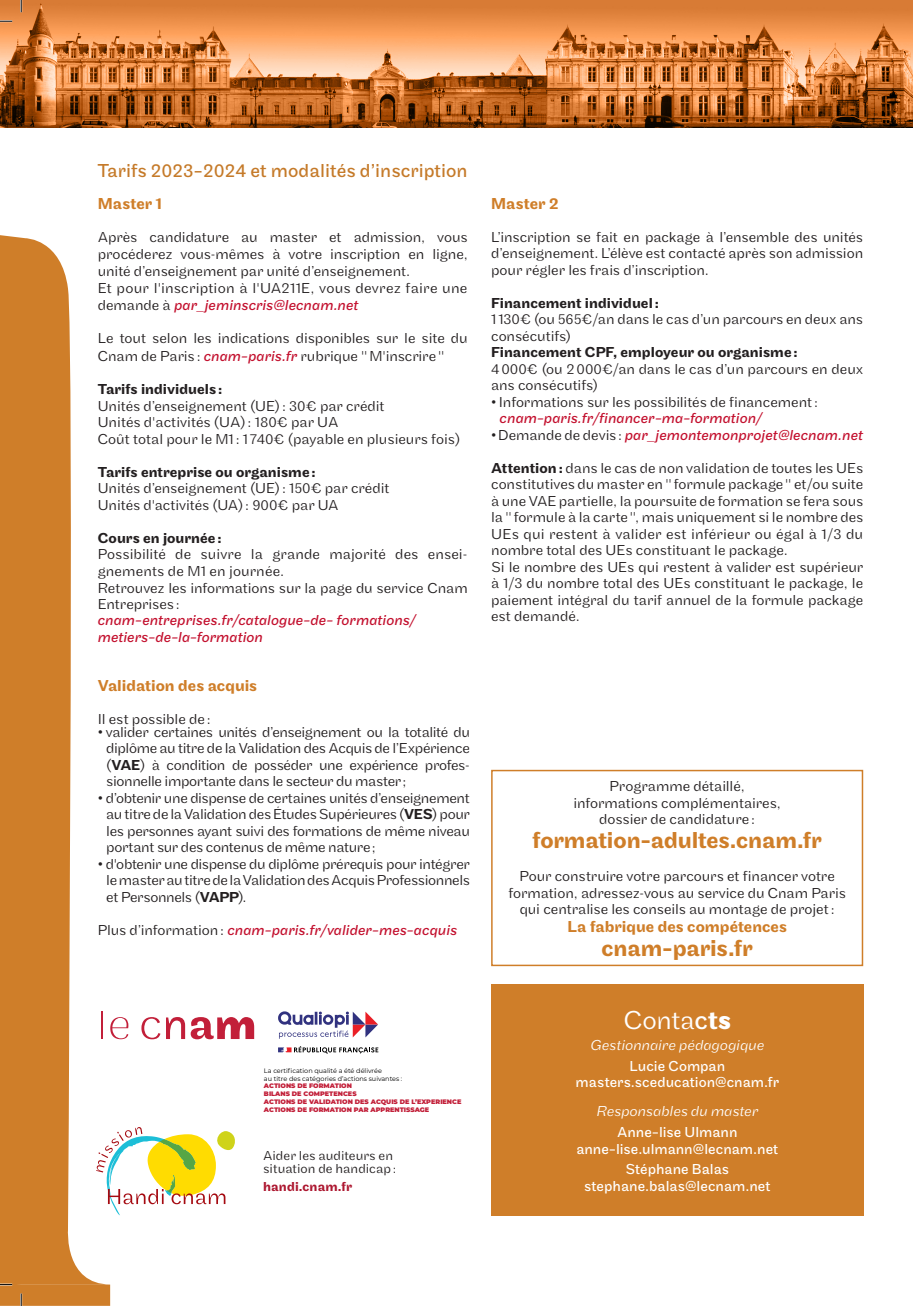
<style>
.page{position:relative;width:913px;height:1306px;background:#fff}
.page>*{position:absolute;margin:0;border:0;box-sizing:border-box;transform-origin:0 0}
.titre{font:300 27px "Maple";letter-spacing:-.01em;color:#fff}
.t1{font:500 24px "Maple";letter-spacing:-.01em;color:#cf7e29}
.t2{font:19.5px "Maple";color:#c57a29}
.Titre1{font:500 16.5px "Maple";color:#cf7e29}
.texte{font:300 15px/16.5px "Maple";letter-spacing:-.005em;color:#231f20}
.texte-2{font:300 15px/16.5px "Maple";letter-spacing:-.025em;color:#231f20}
.texte-3{font:italic 15px "Maple";color:#c3102e}
.texte-4{font:15px "Maple";color:#fff}
.texte-5{font:500 15px "Maple";letter-spacing:.005em;color:#231f20}
.texte-6{font:italic 300 15px "Maple";color:#fff}
.Texte_courant{font:300 13.5px/13.5px "Maple";color:#231f20}
.Texte_courant-2{font:500 13.5px "Maple";letter-spacing:.005em;color:#ad1730}
.t3{font:900 6.45px/7.8px "Montserrat";color:#c21f39}
.s1{font-weight:400;font-style:italic;color:#c3102e}
.s2{font-weight:500}
.s3{font-weight:300;font-style:normal;color:#231f20}
.s4{font-weight:400;color:#000001}
.s5{font-weight:400}
.s6{font-weight:700}
</style>
<div class="page">
<div style="left:491px;top:984px;width:372px;height:231px;background:#cf7e29"></div>
<svg style="left:110px;top:1017px;width:18px;height:22px"></svg>
<svg style="left:141px;top:1017px;width:19px;height:22px"></svg>
<svg style="left:166px;top:1017px;width:19px;height:22px"></svg>
<svg style="left:191px;top:1017px;width:63px;height:22px"></svg>
<svg style="left:278px;top:1011px;width:100px;height:27px"></svg>
<svg style="left:278px;top:1046px;width:100px;height:7px"></svg>
<svg style="left:110px;top:1127px;width:125px;height:88px"></svg>
<div style="left:491px;top:770px;width:372px;height:196px;border:2px solid #cf7e29"></div>
<img style="left:0;top:0;width:913px;height:128px">
<svg style="left:0;top:235px;width:110px;height:1070px;fill:#cf7e29"></svg>
<svg style="left:0;top:20px;width:12px;height:2px"></svg>
<svg style="left:0;top:1283px;width:12px;height:2px"></svg>
<svg style="left:20px;top:0;width:2px;height:12px"></svg>
<svg style="left:20px;top:1293px;width:2px;height:12px"></svg>
<svg style="left:912px;top:0;width:1px;height:12px"></svg>
<p class="t2" style="left:98px;top:160px;width:371px">Tarifs 2023-2024 et modalités d’inscription</p>
<p class="Titre1" style="left:98px;top:194px;width:66px">Master 1</p>
<p class="texte" style="left:98px;top:228px;width:371px;line-height:17px">Après candidature au master et admission, vous procéderez vous-mêmes à votre inscription en ligne, unité d’enseignement par unité d’enseignement.<br>Et pour l'inscription à l'UA211E, vous devrez faire une demande à <span class="s1">par_jeminscris@lecnam.net</span></p>
<p class="texte" style="left:98px;top:329px;width:371px;line-height:18px">Le tout selon les indications disponibles sur le site du<br>Cnam de Paris : <span class="s1">cnam-paris.fr</span> rubrique " M'inscrire "</p>
<p class="texte" style="left:98px;top:381px;width:364px"><span class="s2">Tarifs individuels :<br></span>Unités d’enseignement (UE) : 30€ par crédit<br>Unités d'activités (UA) : 180€ par UA<br>Coût total pour le M1 : 1 740€ (payable en plusieurs fois)</p>
<p class="texte" style="left:98px;top:463px;width:293px"><span class="s2">Tarifs entreprise ou organisme :<br></span>Unités d’enseignement (UE) : 150€ par crédit<br>Unités d'activités (UA) : 900€ par UA</p>
<p class="texte" style="left:98px;top:529px;width:371px"><span class="s2">Cours en journée :<br></span>Possibilité de suivre la grande majorité des ensei&shy;gnements de M1 en journée.<br>Retrouvez les informations sur la page du service Cnam Entreprises :<br><span class="s1">cnam-entreprises.fr/catalogue-de- formations/ metiers-de-la-formation</span></p>
<p class="Titre1" style="left:98px;top:676px;width:161px">Validation des acquis</p>
<p class="texte" style="left:98px;top:711px;width:114px">Il est possible de :</p>
<p class="texte-2" style="left:106px;top:723px;width:365px;text-indent:-9px">• valider certaines unités d’enseignement ou la totalité du diplôme au titre de la Validation des Acquis de l’Expérience (<span class="s2">VAE</span>) à condition de posséder une expérience profes&shy;sionnelle importante dans le secteur du master;</p>
<p class="texte" style="left:106px;top:789px;width:365px;text-align:justify;text-indent:-9px">• d’obtenir une dispense de certaines unités d’enseignement au titre de la Validation des Études Supérieures (<span class="s2">VES</span>) pour les personnes ayant suivi des formations de même niveau portant sur des contenus de même nature;</p>
<p class="texte" style="left:106px;top:855px;width:365px;text-align:justify;text-indent:-9px">• d'obtenir une dispense du diplôme prérequis pour intégrer le master au titre de la Validation des Acquis Professionnels et Personnels (<span class="s2">VAPP</span>).</p>
<p class="texte-3" style="left:98px;top:921px;width:361px"><span class="s3">Plus d’information:</span> cnam-paris.fr/valider-mes-acquis</p>
<p class="t3" style="left:264px;top:1066px;width:199px"><span class="s4">La certification qualité a été délivrée<br>au titre des catégories d’actions suivantes :<br></span>ACTIONS DE FORMATION<br>BILANS DE COMPETENCES<br>ACTIONS DE VALIDATION DES ACQUIS DE L’EXPERIENCE ACTIONS DE FORMATION PAR APPRENTISSAGE</p>
<p class="Texte_courant" style="left:263px;top:1148px;width:134px">Aider les auditeurs en situation de handicap:</p>
<p class="Texte_courant-2" style="left:263px;top:1178px;width:91px">handi.cnam.fr</p>
<p class="Titre1" style="left:491px;top:194px;width:69px">Master 2</p>
<p class="texte" style="left:491px;top:228px;width:374px;text-align:justify">L’inscription se fait en package à l’ensemble des unités d’enseignement. L’élève est contacté après son admission pour régler les frais d’inscription.</p>
<p class="texte-5" style="left:491px;top:294px;width:169px">Financement individuel:</p>
<p class="texte" style="left:491px;top:311px;width:373px">1130€ (ou 565€/an dans le cas d’un parcours en deux ans consécutifs)</p>
<p class="texte-5" style="left:491px;top:343px;width:308px">Financement CPF, employeur ou organisme:</p>
<p class="texte" style="left:491px;top:360px;width:374px">4000€ (ou 2000€/an dans le cas d’un parcours en deux ans consécutifs)</p>
<p class="texte" style="left:491px;top:393px;width:328px">• Informations sur les possibilités de financement:</p>
<p class="texte-3" style="left:500px;top:410px;width:265px">cnam-paris.fr/financer-ma-formation/</p>
<p class="texte-3" style="left:491px;top:426px;width:374px"><span class="s3">• Demande de devis :</span> par_jemontemonprojet@lecnam.net</p>
<p class="texte" style="left:491px;top:459px;width:374px;text-align:justify"><span class="s2">Attention:</span> dans le cas de non validation de toutes les UEs constitutives du master en " formule package" et/ou suite à une VAE partielle, la poursuite de formation se fera sous la " formule à la carte", mais uniquement si le nombre des UEs qui restent à valider est inférieur ou égal à 1/3 du nombre total des UEs constituant le package.</p>
<p class="texte" style="left:491px;top:558px;width:374px;text-align:justify">Si le nombre des UEs qui restent à valider est supérieur à 1/3 du nombre total des UEs constituant le package, le paiement intégral du tarif annuel de la formule package est demandé.</p>
<p class="texte" style="left:609px;top:778px;width:137px">Programme détaillé,</p>
<p class="texte" style="left:573px;top:794px;width:209px">informations complémentaires,</p>
<p class="texte" style="left:599px;top:811px;width:157px">dossier de candidature :</p>
<p class="t1" style="left:533px;top:826px;width:291px">formation-adultes.cnam.fr</p>
<p class="texte" style="left:508px;top:868px;width:339px;text-align:center">Pour construire votre parcours et financer votre formation, adressez-vous au service du Cnam Paris</p>
<p class="texte" style="left:520px;top:901px;width:316px">qui centralise les conseils au montage de projet:</p>
<p class="Titre1" style="left:567px;top:917px;width:221px">La fabrique des compétences</p>
<p class="t1" style="left:602px;top:934px;width:153px">cnam-paris.fr</p>
<p class="titre" style="left:624px;top:1004px;width:109px">Conta<span class="s5">c</span><span class="s2">t</span><span class="s6">s</span></p>
<p class="texte-6" style="left:591px;top:1036px;width:175px">Gestionnaire pédagogique</p>
<p class="texte-4" style="left:629px;top:1057px;width:97px">Lucie Compan</p>
<p class="texte-4" style="left:576px;top:1073px;width:205px">masters.sceducation@cnam.fr</p>
<p class="texte-6" style="left:596px;top:1102px;width:163px">Responsables du master</p>
<p class="texte-4" style="left:617px;top:1123px;width:122px">Anne-lise Ulmann</p>
<p class="texte-4" style="left:576px;top:1140px;width:204px">anne-lise.ulmann@lecnam.net</p>
<p class="texte-4" style="left:625px;top:1161px;width:105px">Stéphane Balas</p>
<p class="texte-4" style="left:584px;top:1177px;width:188px">stephane.balas@lecnam.net</p>
</div>
